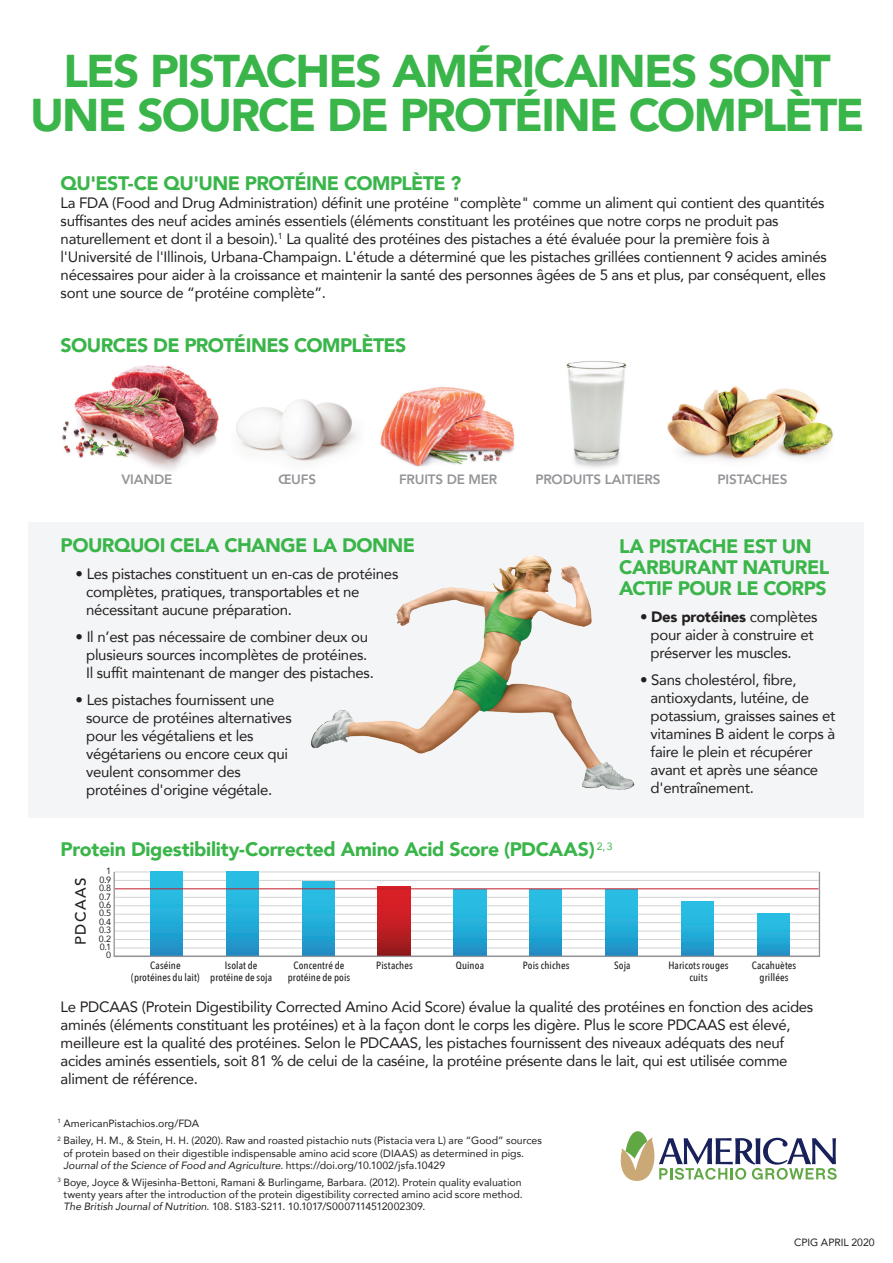
<style>
.page{position:relative;width:893px;height:1263px;background:#fff}
.page>*{position:absolute;margin:0;border:0;box-sizing:border-box;transform-origin:0 0}
.t1{font:900 45.75px/43.7px "Avenir";letter-spacing:-.04em;color:#3ab54a;text-align:center}
.t2{font:900 19.5px/21px "Avenir";letter-spacing:-.025em;color:#3ab54a}
.t3{font:15px/18px "Avenir";letter-spacing:-.02em;color:#231f20}
.t4{font:500 15px "Avenir";letter-spacing:.1em;color:#231f20}
.t5{font:800 13.5px "Avenir";letter-spacing:-.015em;color:#939598}
.t6{font:10.5px/12px "Avenir";color:#231f20}
.t7{font:500 10.5px/12px "Avenir Next Condensed";letter-spacing:.01em;color:#231f20;text-align:center}
.t8{font:9px/8.4px "Avenir";color:#231f20;text-align:right}
.s1{font-weight:900}
.s2{font-style:italic}
</style>
<div class="page">
<div style="left:28px;top:522px;width:835px;height:295px;background:#f4f5f6"></div>
<svg style="left:620px;top:1131px;width:217px;height:50px"></svg>
<hr style="left:114px;top:880px;width:705px;height:1px;background:#d1d2d4">
<hr style="left:114px;top:897px;width:705px;height:1px;background:#d1d2d4">
<hr style="left:114px;top:905px;width:705px;height:1px;background:#d1d2d4">
<hr style="left:114px;top:914px;width:705px;height:1px;background:#d1d2d4">
<hr style="left:114px;top:922px;width:705px;height:1px;background:#d1d2d4">
<hr style="left:114px;top:931px;width:705px;height:1px;background:#d1d2d4">
<hr style="left:114px;top:939px;width:705px;height:1px;background:#d1d2d4">
<hr style="left:114px;top:947px;width:705px;height:1px;background:#d1d2d4">
<div style="left:378px;top:886px;width:32px;height:70px;background:linear-gradient(to bottom,#eb2129,#991a1d)"></div>
<div style="left:226px;top:872px;width:33px;height:84px;background:linear-gradient(to bottom,#2ac7ea,#2092c7)"></div>
<div style="left:150px;top:872px;width:33px;height:84px;background:linear-gradient(to bottom,#2ac7ea,#2092c7)"></div>
<div style="left:302px;top:881px;width:32px;height:75px;background:linear-gradient(to bottom,#2fc2e4,#1d95c9)"></div>
<div style="left:681px;top:902px;width:33px;height:54px;background:linear-gradient(to bottom,#2ac8ea,#2093c7)"></div>
<div style="left:757px;top:913px;width:32px;height:43px;background:linear-gradient(to bottom,#2ac7ea,#1f94c8)"></div>
<div style="left:454px;top:890px;width:32px;height:66px;background:linear-gradient(to bottom,#2bc7ea,#1f92c7)"></div>
<div style="left:530px;top:890px;width:32px;height:66px;background:linear-gradient(to bottom,#2bc7ea,#1f92c7)"></div>
<div style="left:605px;top:890px;width:33px;height:66px;background:linear-gradient(to bottom,#2bc7ea,#1f92c7)"></div>
<div style="left:114px;top:871px;width:706px;height:86px;border:1px solid #939598"></div>
<hr style="left:115px;top:888px;width:703px;height:1px;background:#be1d2c">
<img style="left:311px;top:555px;width:324px;height:235px">
<img style="left:667px;top:386px;width:166px;height:75px">
<img style="left:62px;top:365px;width:157px;height:105px">
<img style="left:380px;top:386px;width:135px;height:81px">
<img style="left:236px;top:399px;width:121px;height:63px">
<img style="left:566px;top:361px;width:61px;height:107px">
<h1 class="t1" style="left:30px;top:48px;width:836px">LES PISTACHES AMÉRICAINES SONT<br>UNE SOURCE DE PROTÉINE COMPLÈTE</h1>
<h2 class="t2" style="left:61px;top:172px;width:402px">QU'EST-CE QU'UNE PROTÉINE COMPLÈTE ?</h2>
<p class="t3" style="left:61px;top:194px;width:768px">La FDA (Food and Drug Administration) définit une protéine "complète" comme un aliment qui contient des quantités suffisantes des neuf acides aminés essentiels (éléments constituant les protéines que notre corps ne produit pas naturellement et dont il a besoin).<sup>1</sup> La qualité des protéines des pistaches a été évaluée pour la première fois à l'Université de l'Illinois, Urbana-Champaign. L'étude a déterminé que les pistaches grillées contiennent 9 acides aminés nécessaires pour aider à la croissance et maintenir la santé des personnes âgées de 5 ans et plus, par conséquent, elles sont une source de “protéine complète”.</p>
<h2 class="t2" style="left:61px;top:334px;width:347px">SOURCES DE PROTÉINES COMPLÈTES</h2>
<p class="t5" style="left:121px;top:469px;width:53px">VIANDE</p>
<p class="t5" style="left:278px;top:469px;width:40px">ŒUFS</p>
<p class="t5" style="left:399px;top:469px;width:100px">FRUITS DE MER</p>
<p class="t5" style="left:535px;top:469px;width:127px">PRODUITS LAITIERS</p>
<p class="t5" style="left:718px;top:469px;width:71px">PISTACHES</p>
<h2 class="t2" style="left:61px;top:534px;width:356px">POURQUOI CELA CHANGE LA DONNE</h2>
<p class="t3" style="left:86px;top:565px;width:314px;text-indent:-10px">• Les pistaches constituent un en-cas de protéines complètes, pratiques, transportables et ne nécessitant aucune préparation.</p>
<p class="t3" style="left:86px;top:628px;width:289px;text-indent:-10px">• Il n’est pas nécessaire de combiner deux ou plusieurs sources incomplètes de protéines.<br>Il suffit maintenant de manger des pistaches.</p>
<p class="t3" style="left:86px;top:691px;width:207px;text-indent:-10px">• Les pistaches fournissent une source de protéines alternatives pour les végétaliens et les végétariens ou encore ceux qui veulent consommer des protéines d'origine végétale.</p>
<h2 class="t2" style="left:619px;top:535px;width:212px">LA PISTACHE EST UN<br>CARBURANT NATUREL<br>ACTIF POUR LE CORPS</h2>
<p class="t3" style="left:651px;top:608px;width:168px;text-indent:-10px">• <span class="s1">Des protéines</span> complètes pour aider à construire et préserver les muscles.</p>
<p class="t3" style="left:651px;top:671px;width:186px;text-indent:-10px">• Sans cholestérol, fibre, antioxydants, lutéine, de potassium, graisses saines et vitamines B aident le corps à faire le plein et récupérer avant et après une séance d'entraînement.</p>
<h2 class="t2" style="left:61px;top:838px;width:553px">Protein Digestibility-Corrected Amino Acid Score (PDCAAS) <sup>2,3</sup></h2>
<p class="t4" style="left:67px;top:945px;width:69px;rotate:-90deg">PDCAAS</p>
<p class="t8" style="left:99px;top:867px;width:14px">1<br>0.9<br>0.8<br>0.7<br>0.6<br>0.5<br>0.4<br>0.3<br>0.2<br>0.1<br>0</p>
<p class="t7" style="left:131px;top:959px;width:70px">Caséine (protéines du lait)</p>
<p class="t7" style="left:210px;top:959px;width:63px">Isolat de protéine de soja</p>
<p class="t7" style="left:288px;top:959px;width:64px">Concentré de protéine de pois</p>
<p class="t7" style="left:376px;top:959px;width:38px">Pistaches</p>
<p class="t7" style="left:456px;top:959px;width:30px">Quinoa</p>
<p class="t7" style="left:523px;top:959px;width:48px">Pois chiches</p>
<p class="t7" style="left:614px;top:959px;width:18px">Soja</p>
<p class="t7" style="left:668px;top:959px;width:62px">Haricots rouges cuits</p>
<p class="t7" style="left:752px;top:959px;width:46px">Cacahuètes grillées</p>
<p class="t3" style="left:61px;top:997px;width:754px">Le PDCAAS (Protein Digestibility Corrected Amino Acid Score) évalue la qualité des protéines en fonction des acides aminés (éléments constituant les protéines) et à la façon dont le corps les digère. Plus le score PDCAAS est élevé, meilleure est la qualité des protéines. Selon le PDCAAS, les pistaches fournissent des niveaux adéquats des neuf acides aminés essentiels, soit 81 % de celui de la caséine, la protéine présente dans le lait, qui est utilisée comme aliment de référence.</p>
<p class="t6" style="left:57px;top:1114px;width:486px;line-height:17.1px"><sup>1</sup> AmericanPistachios.org/FDA<br><sup>2</sup> Bailey, H. M., &amp; Stein, H. H. (2020). Raw and roasted pistachio nuts (Pistacia vera L) are “Good” sources</p>
<p class="t6" style="left:63px;top:1146px;width:462px;line-height:12.6px">of protein based on their digestible indispensable amino acid score (DIAAS) as determined in pigs.<br><span class="s2">Journal of the Science of Food and Agriculture</span>. https://doi.org/10.1002/jsfa.10429</p>
<p class="t6" style="left:63px;top:1176px;width:461px;text-align:justify;text-indent:-6px"><sup>3</sup> Boye, Joyce &amp; Wijesinha-Bettoni, Ramani &amp; Burlingame, Barbara. (2012). Protein quality evaluation twenty years after the introduction of the protein digestibility corrected amino acid score method.<br><span class="s2">The British Journal of Nutrition</span>. 108. S183-S211. 10.1017/S0007114512002309.</p>
<p class="t6" style="left:794px;top:1236px;width:82px">CPIG APRIL 2020</p>
</div>
